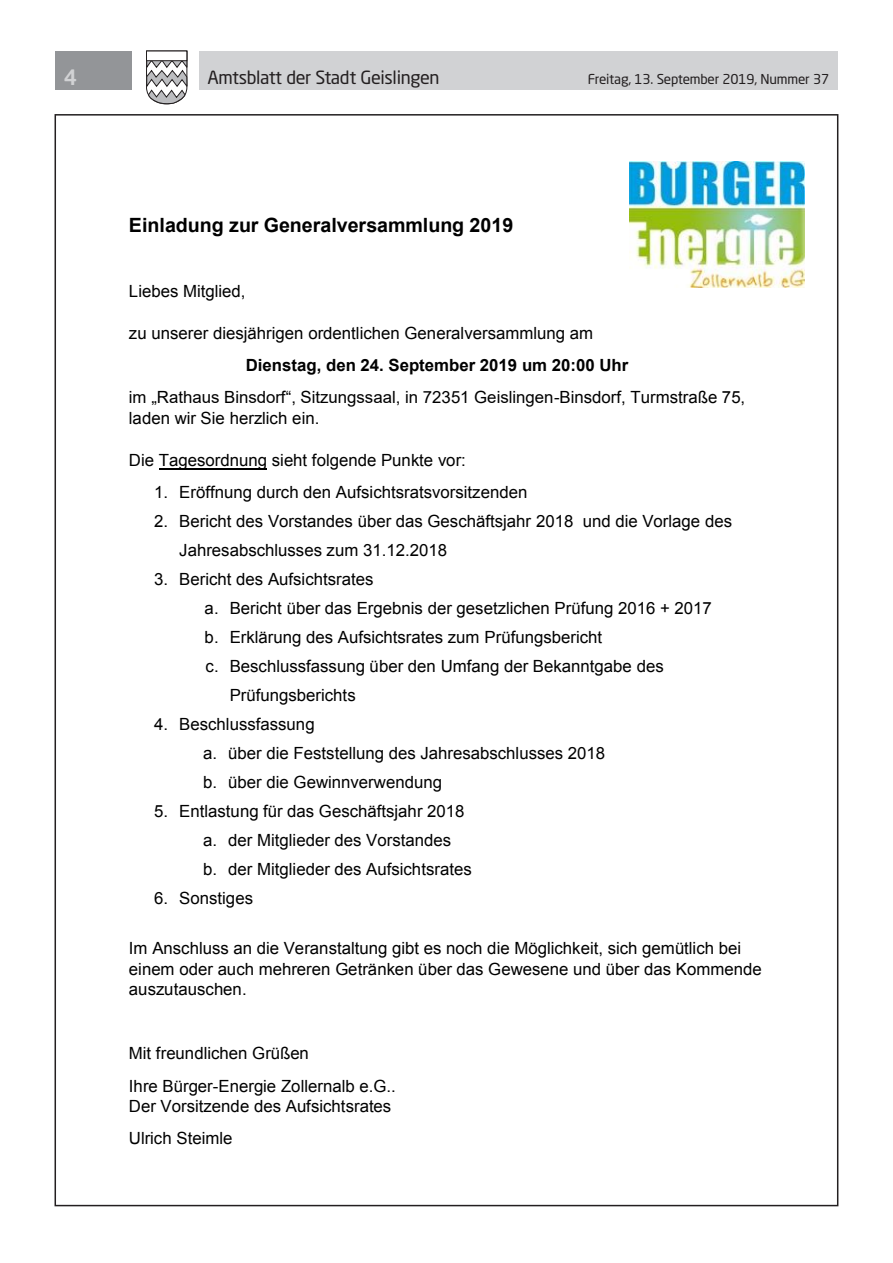
<style>
.page{position:relative;width:893px;height:1263px;background:#fff}
.page>*{position:absolute;margin:0;border:0;box-sizing:border-box;transform-origin:0 0}
.t1{font:500 21px "Neo Sans Std";color:#d1d2d4}
.t2{font:700 19.65px "Arial";color:#000}
.t3{font:18px "Neo Sans Std";letter-spacing:-.02em;color:#231f20}
.t4{font:16.8px/29px "Arial";color:#000}
.t5{font:700 16.8px "Arial";color:#000}
.t6{font:13.5px "Neo Sans Std";letter-spacing:-.015em;color:#231f20}
</style>
<div class="page">
<div style="left:199px;top:51px;width:639px;height:38px;background:#d1d2d4"></div>
<div style="left:55px;top:51px;width:77px;height:38px;background:#939598"></div>
<svg style="left:146px;top:50px;width:42px;height:55px"></svg>
<div style="left:146px;top:51px;width:41px;height:10px;background:#fff;border:1px solid #231f20"></div>
<img style="left:629px;top:161px;width:175px;height:126px">
<hr style="left:159px;top:468px;width:108px;height:1px;background:#000">
<p class="t1" style="left:64px;top:64px;width:15px">4</p>
<p class="t3" style="left:207px;top:66px;width:234px">Amtsblatt der Stadt Geislingen</p>
<p class="t6" style="left:588px;top:71px;width:243px">Freitag, 13. September 2019, Nummer 37</p>
<p class="t2" style="left:129px;top:212px;width:386px">Einladung zur Generalversammlung 2019</p>
<p class="t4" style="left:129px;top:277px;width:118px">Liebes Mitglied,</p>
<p class="t4" style="left:129px;top:319px;width:466px">zu unserer diesjährigen ordentlichen Generalversammlung am</p>
<p class="t5" style="left:246px;top:354px;width:384px">Dienstag, den 24. September 2019 um 20:00 Uhr</p>
<p class="t4" style="left:129px;top:387px;width:618px;line-height:20.9px">im „Rathaus Binsdorf“, Sitzungssaal, in 72351 Geislingen-Binsdorf, Turmstraße 75, laden wir Sie herzlich ein.</p>
<p class="t4" style="left:129px;top:445px;width:338px">Die Tagesordnung sieht folgende Punkte vor:</p>
<p class="t4" style="left:154px;top:478px;width:375px">1. Eröffnung durch den Aufsichtsratsvorsitzenden</p>
<p class="t4" style="left:179px;top:507px;width:554px;text-indent:-25px">2. Bericht des Vorstandes über das Geschäftsjahr 2018 und die Vorlage des<br>Jahresabschlusses zum 31.12.2018</p>
<p class="t4" style="left:154px;top:565px;width:221px">3. Bericht des Aufsichtsrates</p>
<p class="t4" style="left:205px;top:594px;width:509px">a. Bericht über das Ergebnis der gesetzlichen Prüfung 2016 + 2017</p>
<p class="t4" style="left:205px;top:623px;width:399px">b. Erklärung des Aufsichtsrates zum Prüfungsbericht</p>
<p class="t4" style="left:206px;top:652px;width:460px">c. Beschlussfassung über den Umfang der Bekanntgabe des</p>
<p class="t4" style="left:230px;top:681px;width:128px">Prüfungsberichts</p>
<p class="t4" style="left:203px;top:710px;width:404px;text-indent:-49px">4. Beschlussfassung<br>a. über die Feststellung des Jahresabschlusses 2018 b. über die Gewinnverwendung</p>
<p class="t4" style="left:203px;top:797px;width:270px;text-indent:-49px">5. Entlastung für das Geschäftsjahr 2018 a. der Mitglieder des Vorstandes<br>b. der Mitglieder des Aufsichtsrates</p>
<p class="t4" style="left:154px;top:884px;width:100px">6. Sonstiges</p>
<p class="t4" style="left:129px;top:937px;width:634px;line-height:20.9px">Im Anschluss an die Veranstaltung gibt es noch die Möglichkeit, sich gemütlich bei einem oder auch mehreren Getränken über das Gewesene und über das Kommende auszutauschen.</p>
<p class="t4" style="left:129px;top:1037px;width:269px;line-height:32.2px">Mit freundlichen Grüßen<br>Ihre Bürger-Energie Zollernalb e.G..</p>
<p class="t4" style="left:129px;top:1090px;width:264px;line-height:32.1px">Der Vorsitzende des Aufsichtsrates<br>Ulrich Steimle</p>
</div>
